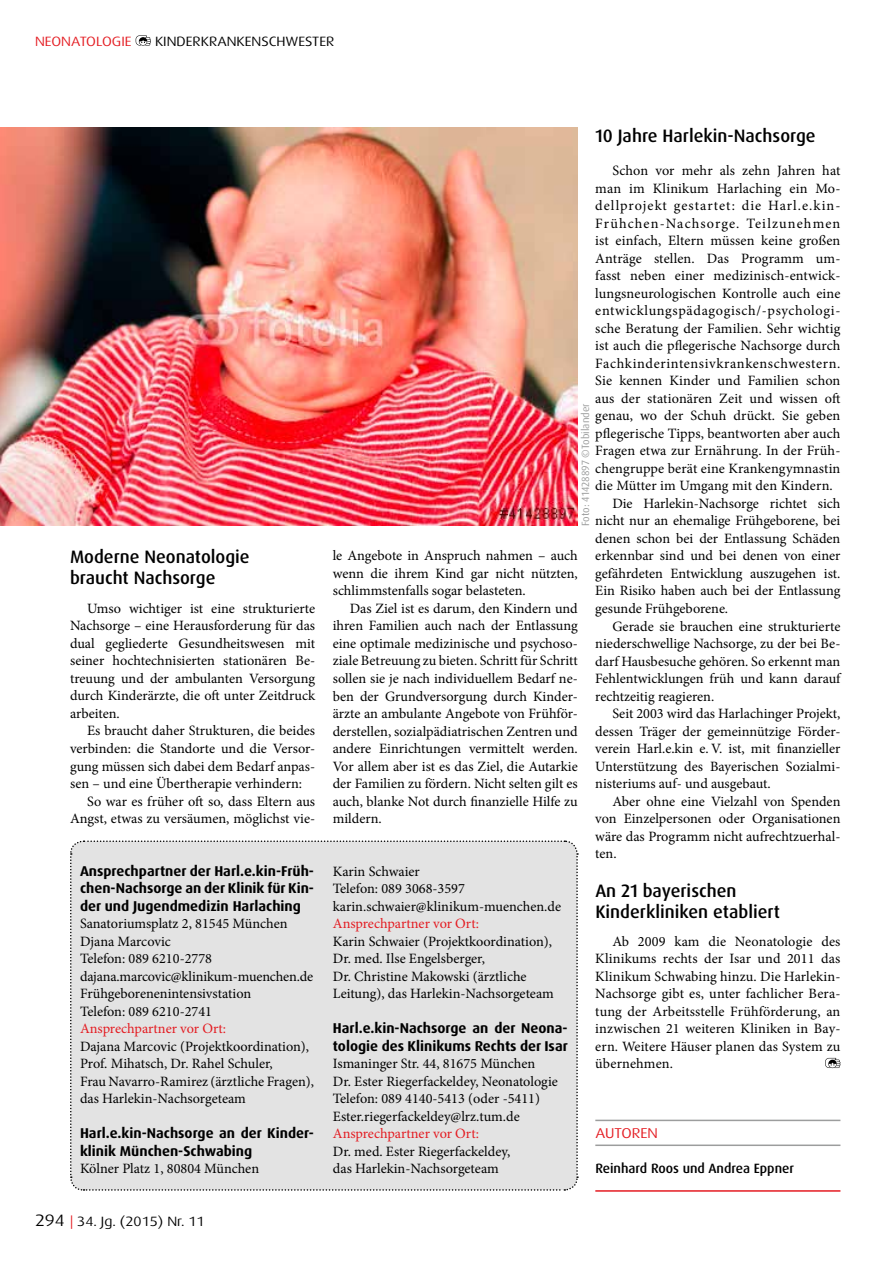
<style>
.page{position:relative;width:893px;height:1263px;background:#fff}
.page>*{position:absolute;margin:0;border:0;box-sizing:border-box;transform-origin:0 0}
.t1{font:500 18px/21.6px "Dax OT";color:#000}
.t2{font:14.25px/17.5px "Minion Pro";color:#000}
.t3{font:700 14.25px/17.5px "Dax OT";color:#000}
.t4{font:14.25px "Minion Pro";letter-spacing:.045em;color:#000}
.t5{font:14.25px "Minion Pro";letter-spacing:-.005em;color:#e41b21}
.t6{font:14.25px "Minion Pro";letter-spacing:.07em;color:#000}
.t7{font:14.25px "Minion Pro";letter-spacing:.075em;color:#000}
.t8{font:14.25px "Dax Wide";color:#e41b21}
.t9{font:13.5px "Dax Wide";color:#000}
.t10{font:500 13.5px "Dax OT";color:#000}
.t11{font:13.5px "Dax Wide";color:#e41b21}
.t12{font:10.5px "Dax OT";color:#9c9d9d}
.s1{font-size:16.5px}
.s2{color:#e41b21}
</style>
<div class="page">
<svg style="left:136px;top:35px;width:15px;height:11px"></svg>
<hr style="left:595px;top:1120px;width:245px;height:1px;background:#9c9d9d">
<hr style="left:595px;top:1144px;width:245px;height:2px;background:#9c9d9d">
<hr style="left:595px;top:1190px;width:245px;height:2px;background:#e41b21">
<svg style="left:825px;top:1058px;width:15px;height:10px"></svg>
<div style="left:70px;top:840px;width:509px;height:351px;background:#e3e3e3"></div>
<img style="left:0;top:128px;width:578px;height:397px">
<p class="t11" style="left:35px;top:33px;width:98px">NEONATOLOGIE</p>
<p class="t9" style="left:155px;top:33px;width:181px">KINDERKRANKENSCHWESTER</p>
<p class="t1" style="left:70px;top:546px;width:181px">Moderne Neonatologie braucht Nachsorge</p>
<p class="t2" style="left:70px;top:600px;width:247px;text-align:justify;text-indent:17px">Umso wichtiger ist eine strukturierte Nachsorge – eine Herausforderung für das dual gegliederte Gesundheitswesen mit seiner hochtechnisierten stationären Be&shy;treuung und der ambulanten Versorgung durch Kinderärzte, die oft unter Zeitdruck arbeiten.</p>
<p class="t2" style="left:87px;top:722px;width:230px">Es braucht daher Strukturen, die beides</p>
<p class="t2" style="left:70px;top:740px;width:247px">verbinden: die Standorte und die Versor-</p>
<p class="t2" style="left:70px;top:757px;width:247px">gung müssen sich dabei dem Bedarf anpas-</p>
<p class="t2" style="left:70px;top:775px;width:234px">sen – und eine Übertherapie verhindern:</p>
<p class="t2" style="left:87px;top:792px;width:230px">So war es früher oft so, dass Eltern aus</p>
<p class="t2" style="left:70px;top:810px;width:247px">Angst, etwas zu versäumen, möglichst vie-</p>
<p class="t3" style="left:80px;top:862px;width:236px;text-align:justify">Ansprechpartner der Harl.e.kin-Früh&shy;chen-Nachsorge an der Klinik für Kin&shy;der und Jugendmedizin Harlaching</p>
<p class="t2" style="left:80px;top:915px;width:235px">Sanatoriumsplatz 2, 81545 München<br>Djana Marcovic<br>Telefon: 089 6210-2778 dajana.marcovic@klinikum-muenchen.de<br>Frühgeborenenintensivstation<br>Telefon: 089 6210-2741</p>
<p class="t5" style="left:80px;top:1019px;width:148px">Ansprechpartner vor Ort:</p>
<p class="t2" style="left:80px;top:1037px;width:235px">Dajana Marcovic (Projektkoordination), Prof. Mihatsch, Dr. Rahel Schuler,<br>Frau Navarro-Ramirez (ärztliche Fragen), das Harlekin-Nachsorgeteam</p>
<p class="t3" style="left:80px;top:1125px;width:235px">Harl.e.kin-Nachsorge an der Kinder&shy;klinik München-Schwabing</p>
<p class="t2" style="left:80px;top:1160px;width:181px">Kölner Platz 1, 80804 München</p>
<p class="t9" style="left:35px;top:1213px;width:171px"><span class="s1">294</span> <span class="s2">|</span> 34. Jg. (2015) Nr. 11</p>
<p class="t1" style="left:595px;top:125px;width:222px">10 Jahre Harlekin-Nachsorge</p>
<p class="t2" style="left:612px;top:162px;width:230px">Schon vor mehr als zehn Jahren hat</p>
<p class="t2" style="left:595px;top:179px;width:247px">man im Klinikum Harlaching ein Mo-</p>
<p class="t6" style="left:595px;top:196px;width:247px">dellprojekt gestartet: die Harl.e.kin-</p>
<p class="t7" style="left:595px;top:214px;width:247px">Frühchen-Nachsorge. Teilzunehmen</p>
<p class="t2" style="left:595px;top:232px;width:247px">ist einfach, Eltern müssen keine großen</p>
<p class="t2" style="left:595px;top:249px;width:247px">Anträge stellen. Das Programm um-</p>
<p class="t2" style="left:595px;top:267px;width:247px">fasst neben einer medizinisch-entwick-</p>
<p class="t2" style="left:595px;top:284px;width:247px">lungsneurologischen Kontrolle auch eine</p>
<p class="t4" style="left:595px;top:301px;width:247px">entwicklungspädagogisch/-psychologi-</p>
<p class="t2" style="left:595px;top:319px;width:247px">sche Beratung der Familien. Sehr wichtig</p>
<p class="t2" style="left:595px;top:337px;width:247px">ist auch die pflegerische Nachsorge durch</p>
<p class="t4" style="left:595px;top:354px;width:247px">Fachkinderintensivkrankenschwestern.</p>
<p class="t2" style="left:595px;top:372px;width:247px">Sie kennen Kinder und Familien schon</p>
<p class="t2" style="left:595px;top:389px;width:247px">aus der stationären Zeit und wissen oft</p>
<p class="t2" style="left:595px;top:407px;width:247px">genau, wo der Schuh drückt. Sie geben</p>
<p class="t2" style="left:595px;top:425px;width:247px">pflegerische Tipps, beantworten aber auch</p>
<p class="t2" style="left:595px;top:442px;width:247px">Fragen etwa zur Ernährung. In der Früh-</p>
<p class="t2" style="left:595px;top:460px;width:247px">chengruppe berät eine Krankengymnastin</p>
<p class="t2" style="left:595px;top:477px;width:239px">die Mütter im Umgang mit den Kindern.</p>
<p class="t2" style="left:612px;top:495px;width:230px">Die Harlekin-Nachsorge richtet sich</p>
<p class="t2" style="left:595px;top:512px;width:247px">nicht nur an ehemalige Frühgeborene, bei</p>
<p class="t2" style="left:595px;top:530px;width:247px">denen schon bei der Entlassung Schäden</p>
<p class="t2" style="left:595px;top:547px;width:247px">erkennbar sind und bei denen von einer</p>
<p class="t2" style="left:595px;top:565px;width:247px">gefährdeten Entwicklung auszugehen ist.</p>
<p class="t2" style="left:595px;top:582px;width:247px">Ein Risiko haben auch bei der Entlassung</p>
<p class="t2" style="left:595px;top:600px;width:134px">gesunde Frühgeborene.</p>
<p class="t2" style="left:612px;top:617px;width:230px">Gerade sie brauchen eine strukturierte</p>
<p class="t2" style="left:595px;top:635px;width:247px">niederschwellige Nachsorge, zu der bei Be-</p>
<p class="t2" style="left:595px;top:652px;width:247px">darf Hausbesuche gehören. So erkennt man</p>
<p class="t2" style="left:595px;top:670px;width:247px">Fehlentwicklungen früh und kann darauf</p>
<p class="t2" style="left:595px;top:687px;width:120px">rechtzeitig reagieren.</p>
<p class="t2" style="left:612px;top:705px;width:230px">Seit 2003 wird das Harlachinger Projekt,</p>
<p class="t2" style="left:595px;top:722px;width:247px">dessen Träger der gemeinnützige Förder-</p>
<p class="t2" style="left:595px;top:740px;width:247px">verein Harl.e.kin e. V. ist, mit finanzieller</p>
<p class="t2" style="left:595px;top:757px;width:247px">Unterstützung des Bayerischen Sozialmi-</p>
<p class="t2" style="left:595px;top:775px;width:177px">nisteriums auf- und ausgebaut.</p>
<p class="t2" style="left:612px;top:792px;width:230px">Aber ohne eine Vielzahl von Spenden</p>
<p class="t2" style="left:595px;top:810px;width:247px">von Einzelpersonen oder Organisationen</p>
<p class="t2" style="left:595px;top:827px;width:247px">wäre das Programm nicht aufrechtzuerhal-</p>
<p class="t2" style="left:595px;top:845px;width:23px">ten.</p>
<p class="t1" style="left:595px;top:880px;width:186px">An 21 bayerischen<br>Kinderkliniken etabliert</p>
<p class="t2" style="left:595px;top:932px;width:247px;text-align:justify;text-indent:17px">Ab 2009 kam die Neonatologie des Klinikums rechts der Isar und 2011 das Klinikum Schwabing hinzu. Die Harlekin-Nachsorge gibt es, unter fachlicher Bera&shy;tung der Arbeitsstelle Frühförderung, an inzwischen 21 weiteren Kliniken in Bay&shy;ern. Weitere Häuser planen das System zu übernehmen.</p>
<p class="t12" style="left:579px;top:526px;width:124px;rotate:-90deg">Foto: 41428897 ©Tobilander</p>
<p class="t2" style="left:333px;top:547px;width:247px;text-align:justify">le Angebote in Anspruch nahmen – auch wenn die ihrem Kind gar nicht nützten, schlimmstenfalls sogar belasteten.</p>
<p class="t2" style="left:333px;top:600px;width:247px;text-align:justify;text-indent:17px">Das Ziel ist es darum, den Kindern und ihren Familien auch nach der Entlassung eine optimale medizinische und psychoso&shy;ziale Betreuung zu bieten. Schritt für Schritt sollen sie je nach individuellem Bedarf ne&shy;ben der Grundversorgung durch Kinder&shy;ärzte an ambulante Angebote von Frühför&shy;derstellen, sozialpädiatrischen Zentren und andere Einrichtungen vermittelt werden.<br>Vor allem aber ist es das Ziel, die Autarkie der Familien zu fördern. Nicht selten gilt es auch, blanke Not durch finanzielle Hilfe zu mildern.</p>
<p class="t2" style="left:333px;top:862px;width:230px">Karin Schwaier<br>Telefon: 089 3068-3597 karin.schwaier@klinikum-muenchen.de</p>
<p class="t5" style="left:333px;top:914px;width:148px">Ansprechpartner vor Ort:</p>
<p class="t2" style="left:333px;top:932px;width:222px">Karin Schwaier (Projektkoordination), Dr. med. Ilse Engelsberger,<br>Dr. Christine Makowski (ärztliche Leitung), das Harlekin-Nachsorgeteam</p>
<p class="t3" style="left:333px;top:1020px;width:237px">Harl.e.kin-Nachsorge an der Neona&shy;tologie des Klinikums Rechts der Isar</p>
<p class="t2" style="left:333px;top:1055px;width:227px">Ismaninger Str. 44, 81675 München<br>Dr. Ester Riegerfackeldey, Neonatologie Telefon: 089 4140-5413 (oder -5411)<br>Ester.riegerfackeldey@lrz.tum.de</p>
<p class="t5" style="left:333px;top:1124px;width:148px">Ansprechpartner vor Ort:</p>
<p class="t2" style="left:333px;top:1142px;width:179px">Dr. med. Ester Riegerfackeldey, das Harlekin-Nachsorgeteam</p>
<p class="t8" style="left:595px;top:1125px;width:64px">AUTOREN</p>
<p class="t10" style="left:595px;top:1160px;width:200px">Reinhard Roos und Andrea Eppner</p>
</div>
